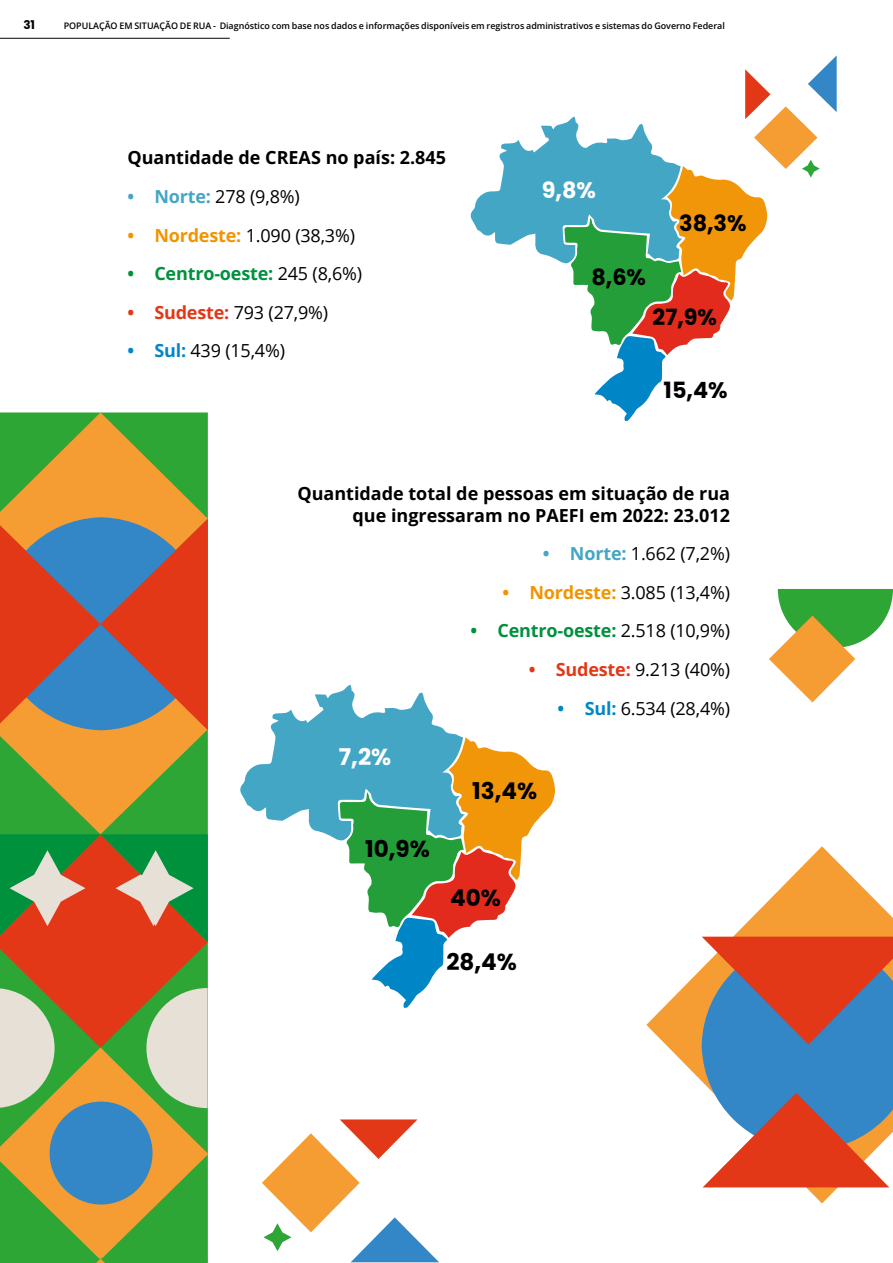
<style>
.page{position:relative;width:893px;height:1263px;background:#fff}
.page>*{position:absolute;margin:0;border:0;box-sizing:border-box;transform-origin:0 0}
.t1{font:700 23.1px "Poppins";color:#000}
.t2{font:700 23.1px "Poppins";color:#fff}
.t3{font:700 22.35px "Poppins";color:#000}
.t4{font:700 22.35px "Poppins";color:#fff}
.t5{font:18px "Open Sans";letter-spacing:-.01em;color:#000}
.t6{font:700 18px/21.6px "Open Sans";color:#000;text-align:right}
.t7{font:700 18px "Open Sans";letter-spacing:-.01em;color:#00913d}
.t8{font:700 12px "Poppins";color:#000}
.t9{font:600 9px "Open Sans";letter-spacing:-.005em;color:#000}
.s1{font-weight:700;color:#44a6c5}
.s2{font-weight:700;color:#f29400}
.s3{font-weight:400;color:#000}
.s4{font-weight:700;color:#e33817}
.s5{font-weight:700;color:#0087c9}
</style>
<div class="page">
<svg style="left:646px;top:846px;width:247px;height:357px"></svg>
<svg style="left:702px;top:937px;width:191px;height:250px;background:#95707a"></svg>
<svg style="left:262px;top:1119px;width:177px;height:143px"></svg>
<svg style="left:769px;top:589px;width:124px;height:113px"></svg>
<hr style="left:0;top:38px;width:230px;height:1px;background:#000">
<svg style="left:0;top:412px;width:208px;height:851px;background:#968951"></svg>
<svg style="left:240px;top:685px;width:315px;height:323px"></svg>
<svg style="left:470px;top:55px;width:367px;height:366px"></svg>
<p class="t8" style="left:23px;top:17px;width:13px">31</p>
<p class="t9" style="left:64px;top:19px;width:663px">POPULAÇÃO EM SITUAÇÃO DE RUA - Diagnóstico com base nos dados e informações disponíveis em registros administrativos e sistemas do Governo Federal</p>
<p class="t6" style="left:127px;top:147px;width:320px">Quantidade de CREAS no país: 2.845</p>
<p class="t5" style="left:127px;top:184px;width:174px"><span class="s1">• Norte:</span> 278 (9,8%)</p>
<p class="t5" style="left:127px;top:223px;width:229px"><span class="s2">• Nordeste:</span> 1.090 (38,3%)</p>
<p class="t7" style="left:127px;top:261px;width:236px">• Centro-oeste: <span class="s3">245 (8,6%)</span></p>
<p class="t5" style="left:127px;top:300px;width:202px"><span class="s4">• Sudeste:</span> 793 (27,9%)</p>
<p class="t5" style="left:127px;top:339px;width:159px"><span class="s5">• Sul:</span> 439 (15,4%)</p>
<p class="t4" style="left:542px;top:177px;width:56px">9,8%</p>
<p class="t3" style="left:679px;top:210px;width:69px">38,3%</p>
<p class="t3" style="left:591px;top:265px;width:56px">8,6%</p>
<p class="t3" style="left:653px;top:305px;width:66px">27,9%</p>
<p class="t3" style="left:664px;top:378px;width:66px">15,4%</p>
<p class="t6" style="left:297px;top:482px;width:434px">Quantidade total de pessoas em situação de rua que ingressaram no PAEFI em 2022: 23.012</p>
<p class="t5" style="left:543px;top:541px;width:189px"><span class="s1">• Norte:</span> 1.662 (7,2%)</p>
<p class="t5" style="left:502px;top:580px;width:229px"><span class="s2">• Nordeste:</span> 3.085 (13,4%)</p>
<p class="t7" style="left:470px;top:618px;width:261px">• Centro-oeste: <span class="s3">2.518 (10,9%)</span></p>
<p class="t5" style="left:529px;top:657px;width:203px"><span class="s4">• Sudeste:</span> 9.213 (40%)</p>
<p class="t5" style="left:558px;top:696px;width:174px"><span class="s5">• Sul:</span> 6.534 (28,4%)</p>
<p class="t2" style="left:339px;top:743px;width:54px">7,2%</p>
<p class="t1" style="left:365px;top:836px;width:66px">10,9%</p>
<p class="t1" style="left:472px;top:778px;width:67px">13,4%</p>
<p class="t1" style="left:450px;top:884px;width:52px">40%</p>
<p class="t1" style="left:446px;top:948px;width:72px">28,4%</p>
</div>
